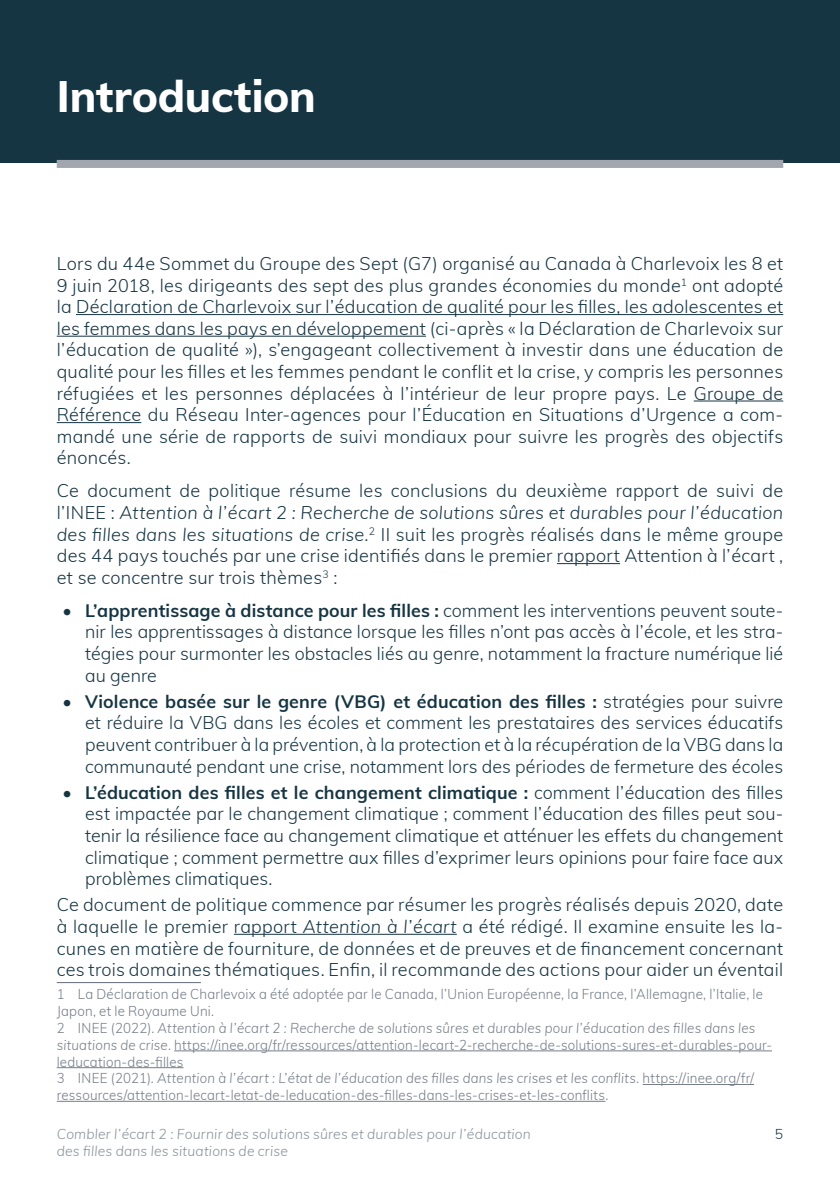
<style>
.page{position:relative;width:840px;height:1191px;background:#fff}
.page>*{position:absolute;margin:0;border:0;box-sizing:border-box;transform-origin:0 0}
.Header_Level_1{font:800 44px "Muli";letter-spacing:-.005em;color:#fff}
.Paragraph_Style{font:300 18px/21.6px "Muli";letter-spacing:.01em;color:#163543;text-align:justify}
.Footnotes{font:300 14px/16.8px "Muli";letter-spacing:.015em;color:#757d88;scale:.95 1}
.t1{font:italic 300 14px "Muli";letter-spacing:.015em;color:#8a919a}
.t2{font:300 14px "Muli";color:#163543}
.s1{font-style:italic}
.s2{font-weight:700}
</style>
<div class="page">
<div style="left:0;top:0;width:839px;height:163px;background:#163543"></div>
<div style="left:57px;top:160px;width:725px;height:8px;background:#a2a6ae"></div>
<hr style="left:76px;top:314px;width:706px;height:1px;background:#163543">
<hr style="left:57px;top:336px;width:369px;height:1px;background:#163543">
<hr style="left:693px;top:400px;width:89px;height:1px;background:#163543">
<hr style="left:57px;top:422px;width:84px;height:1px;background:#163543">
<hr style="left:556px;top:563px;width:63px;height:1px;background:#163543">
<hr style="left:234px;top:933px;width:222px;height:1px;background:#163543">
<hr style="left:57px;top:982px;width:144px;height:1px;background:#616b77">
<hr style="left:174px;top:1050px;width:597px;height:1px;background:#757d88">
<hr style="left:57px;top:1067px;width:126px;height:1px;background:#757d88">
<hr style="left:642px;top:1084px;width:111px;height:1px;background:#757d88">
<hr style="left:57px;top:1101px;width:548px;height:1px;background:#757d88">
<p class="Header_Level_1" style="left:57px;top:64px;width:260px">Introduction</p>
<p class="Paragraph_Style" style="left:57px;top:252px;width:727px">Lors du 44e Sommet du Groupe des Sept (G7) organisé au Canada à Charlevoix les 8 et 9 juin 2018, les dirigeants des sept des plus grandes économies du monde<sup>1</sup> ont adopté la Déclaration de Charlevoix sur l’éducation de qualité pour les filles, les adolescentes et les femmes dans les pays en développement (ci-après « la Déclaration de Charlevoix sur l’éducation de qualité »), s’engageant collectivement à investir dans une éducation de qualité pour les filles et les femmes pendant le conflit et la crise, y compris les personnes réfugiées et les personnes déplacées à l’intérieur de leur propre pays. Le Groupe de Référence du Réseau Inter-agences pour l’Éducation en Situations d’Urgence a com&shy;mandé une série de rapports de suivi mondiaux pour suivre les progrès des objectifs énoncés.</p>
<p class="Paragraph_Style" style="left:57px;top:479px;width:727px">Ce document de politique résume les conclusions du deuxième rapport de suivi de l’INEE : <span class="s1">Attention à l’écart 2 : Recherche de solutions sûres et durables pour l’éducation des filles dans les situations de crise</span>.<sup>2</sup> II suit les progrès réalisés dans le même groupe des 44 pays touchés par une crise identifiés dans le premier rapport Attention à l’écart , et se concentre sur trois thèmes<sup>3</sup> :</p>
<p class="Paragraph_Style" style="left:85px;top:598px;width:699px;text-indent:-23px">• <span class="s2">L’apprentissage à distance pour les filles :</span> comment les interventions peuvent soute&shy;nir les apprentissages à distance lorsque les filles n’ont pas accès à l’école, et les stra&shy;tégies pour surmonter les obstacles liés au genre, notamment la fracture numérique lié au genre</p>
<p class="Paragraph_Style" style="left:85px;top:689px;width:699px;text-indent:-23px">• <span class="s2">Violence basée sur le genre (VBG) et éducation des filles :</span> stratégies pour suivre et réduire la VBG dans les écoles et comment les prestataires des services éducatifs peuvent contribuer à la prévention, à la protection et à la récupération de la VBG dans la communauté pendant une crise, notamment lors des périodes de fermeture des écoles</p>
<p class="Paragraph_Style" style="left:85px;top:780px;width:699px;text-indent:-23px">• <span class="s2">L’éducation des filles et le changement climatique :</span> comment l’éducation des filles est impactée par le changement climatique ; comment l’éducation des filles peut sou&shy;tenir la résilience face au changement climatique et atténuer les effets du changement climatique ; comment permettre aux filles d’exprimer leurs opinions pour faire face aux problèmes climatiques.</p>
<p class="Paragraph_Style" style="left:57px;top:893px;width:727px">Ce document de politique commence par résumer les progrès réalisés depuis 2020, date à laquelle le premier rapport <span class="s1">Attention à l’écart</span> a été rédigé. Il examine ensuite les la&shy;cunes en matière de fourniture, de données et de preuves et de financement concernant ces trois domaines thématiques. Enfin, il recommande des actions pour aider un éventail</p>
<p class="Footnotes" style="left:57px;top:985px;width:744px">1 La Déclaration de Charlevoix a été adoptée par le Canada, l’Union Européenne, la France, l’Allemagne, l’Italie, le<br>Japon, et le Royaume Uni.</p>
<p class="Footnotes" style="left:57px;top:1019px;width:754px">2 INEE (2022). <span class="s1">Attention à l’écart 2 : Recherche de solutions sûres et durables pour l’éducation des filles dans les situations de crise</span>. https://inee.org/fr/ressources/attention-lecart-2-recherche-de-solutions-sures-et-durables-pour&shy;leducation-des-filles</p>
<p class="Footnotes" style="left:57px;top:1069px;width:735px">3 INEE (2021). <span class="s1">Attention à l’écart : L’état de l’éducation des filles dans les crises et les conflits.</span> https://inee.org/fr/ ressources/attention-lecart-letat-de-leducation-des-filles-dans-les-crises-et-les-conflits.</p>
<p class="t1" style="left:57px;top:1123px;width:475px">Combler l’écart 2 : Fournir des solutions sûres et durables pour l’éducation</p>
<p class="t2" style="left:774px;top:1123px;width:10px">5</p>
<p class="t1" style="left:57px;top:1140px;width:232px">des filles dans les situations de crise</p>
</div>
